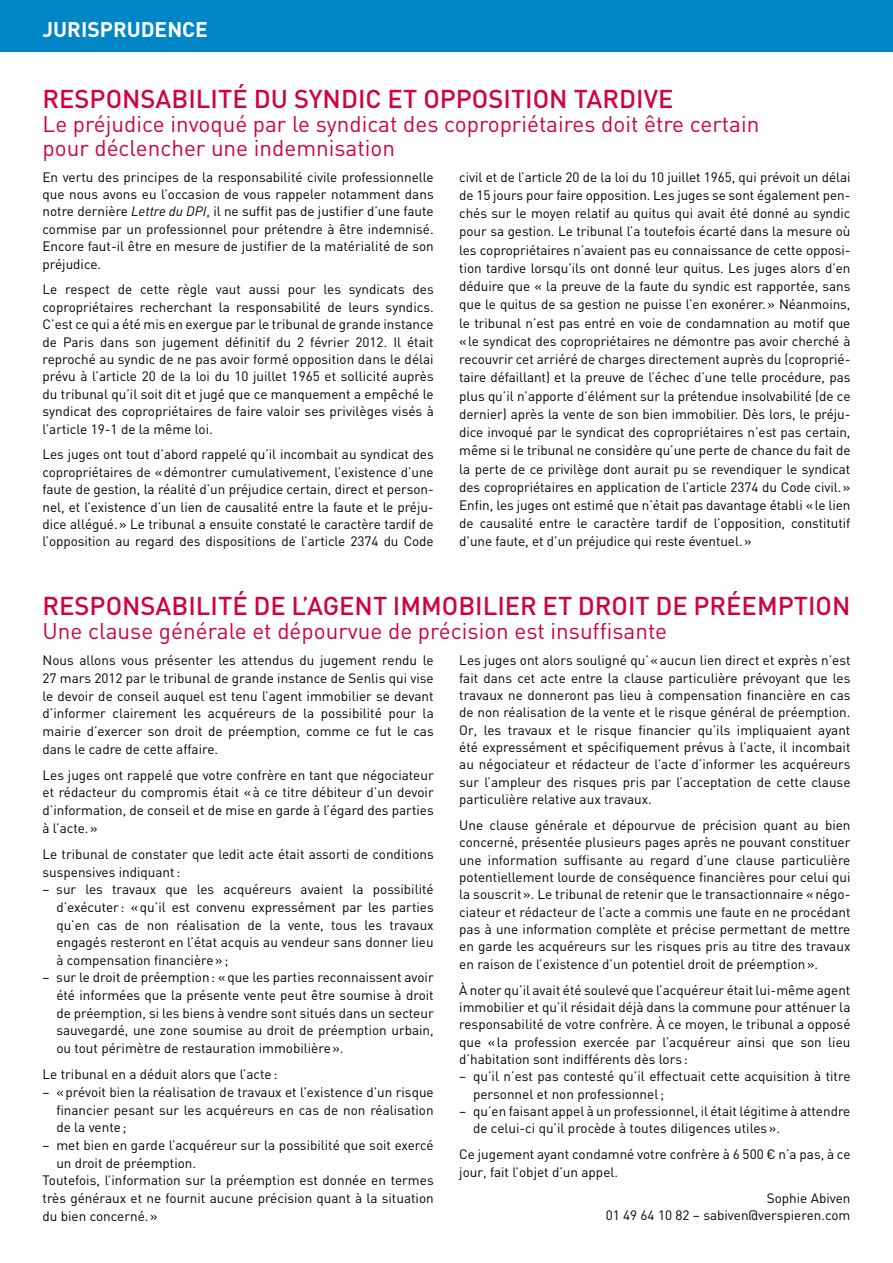
<style>
.page{position:relative;width:893px;height:1263px;background:#fff}
.page>*{position:absolute;margin:0;border:0;box-sizing:border-box;transform-origin:0 0}
.t1{font:500 25.5px "DIN";color:#d0043c}
.t2{font:22.5px/24.2px "DIN";color:#d0043c}
.t3{font:700 21px "DIN";color:#fff}
.t4{font:13.5px/17.4px "DIN";color:#000;text-align:justify}
.s1{font-style:italic}
</style>
<div class="page">
<div style="left:0;top:0;width:893px;height:51px;background:#0086c7"></div>
<h3 class="t3" style="left:43px;top:15px;width:167px">JURISPRUDENCE</h3>
<h1 class="t1" style="left:43px;top:82px;width:632px">RESPONSABILITÉ DU SYNDIC ET OPPOSITION TARD IVE</h1>
<h2 class="t2" style="left:43px;top:111px;width:718px">Le préjudice invoqué par le syndicat des copropriétaires doit être certain pour déclencher une indemnisation</h2>
<p class="t4" style="left:43px;top:168px;width:393px">En vertu des principes de la responsabilité civile professionnelle que nous avons eu l’occasion de vous rappeler notamment dans notre dernière <span class="s1">Lettre du DPI</span>, il ne suffit pas de justifier d’une faute commise par un professionnel pour prétendre à être indemnisé.<br>Encore faut-il être en mesure de justifier de la matérialité de son préjudice.</p>
<p class="t4" style="left:43px;top:281px;width:393px">Le respect de cette règle vaut aussi pour les syndicats des copropriétaires recherchant la responsabilité de leurs syndics.<br>C’est ce qui a été mis en exergue par le tribunal de grande instance de Paris dans son jugement définitif du 2 février 2012. Il était reproché au syndic de ne pas avoir formé opposition dans le délai prévu à l’article 20 de la loi du 10 juillet 1965 et sollicité auprès du tribunal qu’il soit dit et jugé que ce manquement a empêché le syndicat des copropriétaires de faire valoir ses privilèges visés à l’article 19-1 de la même loi.</p>
<p class="t4" style="left:43px;top:446px;width:393px">Les juges ont tout d’abord rappelé qu’il incombait au syndicat des copropriétaires de «démontrer cumulativement, l’existence d’une faute de gestion, la réalité d’un préjudice certain, direct et person&shy;nel, et l’existence d’un lien de causalité entre la faute et le préju&shy;dice allégué.» Le tribunal a ensuite constaté le caractère tardif de l’opposition au regard des dispositions de l’article 2374 du Code</p>
<p class="t4" style="left:459px;top:167px;width:393px;line-height:18.3px">civil et de l’article 20 de la loi du 10 juillet 1965, qui prévoit un délai de 15 jours pour faire opposition. Les juges se sont également pen&shy;chés sur le moyen relatif au quitus qui avait été donné au syndic pour sa gestion. Le tribunal l’a toutefois écarté dans la mesure où les copropriétaires n’avaient pas eu connaissance de cette opposi&shy;tion tardive lorsqu’ils ont donné leur quitus. Les juges alors d’en déduire que « la preuve de la faute du syndic est rapportée, sans que le quitus de sa gestion ne puisse l’en exonérer.» Néanmoins, le tribunal n’est pas entré en voie de condamnation au motif que «le syndicat des copropriétaires ne démontre pas avoir cherché à recouvrir cet arriéré de charges directement auprès du (coproprié&shy;taire défaillant) et la preuve de l’échec d’une telle procédure, pas plus qu’il n’apporte d’élément sur la prétendue insolvabilité (de ce dernier) après la vente de son bien immobilier. Dès lors, le préju&shy;dice invoqué par le syndicat des copropriétaires n’est pas certain, même si le tribunal ne considère qu’une perte de chance du fait de la perte de ce privilège dont aurait pu se revendiquer le syndicat des copropriétaires en application de l’article 2374 du Code civil.» Enfin, les juges ont estimé que n’était pas davantage établi «le lien de causalité entre le caractère tardif de l’opposition, constitutif d’une faute, et d’un préjudice qui reste éventuel.»</p>
<h1 class="t1" style="left:43px;top:590px;width:809px">RESPONSABILITÉ DE L’AGENT IMMOBILIER ET DROIT DE PRÉEMPTION</h1>
<h2 class="t2" style="left:43px;top:619px;width:626px">Une clause générale et dépourvue de précision est insuffisante</h2>
<p class="t4" style="left:43px;top:651px;width:393px">Nous allons vous présenter les attendus du jugement rendu le 27 mars 2012 par le tribunal de grande instance de Senlis qui vise le devoir de conseil auquel est tenu l’agent immobilier se devant d’informer clairement les acquéreurs de la possibilité pour la mairie d’exercer son droit de préemption, comme ce fut le cas dans le cadre de cette affaire.</p>
<p class="t4" style="left:43px;top:766px;width:393px">Les juges ont rappelé que votre confrère en tant que négociateur et rédacteur du compromis était «à ce titre débiteur d’un devoir d’information, de conseil et de mise en garde à l’égard des parties à l’acte.»</p>
<p class="t4" style="left:43px;top:845px;width:393px">Le tribunal de constater que ledit acte était assorti de conditions suspensives indiquant:</p>
<p class="t4" style="left:56px;top:880px;width:379px;text-indent:-14px">– sur les travaux que les acquéreurs avaient la possibilité d’exécuter : «qu’il est convenu expressément par les parties qu’en cas de non réalisation de la vente, tous les travaux engagés resteront en l’état acquis au vendeur sans donner lieu à compensation financière»;</p>
<p class="t4" style="left:56px;top:968px;width:379px;text-indent:-14px">– sur le droit de préemption: «que les parties reconnaissent avoir été informées que la présente vente peut être soumise à droit de préemption, si les biens à vendre sont situés dans un secteur sauvegardé, une zone soumise au droit de préemption urbain, ou tout périmètre de restauration immobilière».</p>
<p class="t4" style="left:43px;top:1065px;width:236px">Le tribunal en a déduit alors que l’acte:</p>
<p class="t4" style="left:56px;top:1083px;width:379px;text-indent:-14px">– «prévoit bien la réalisation de travaux et l’existence d’un risque financier pesant sur les acquéreurs en cas de non réalisation de la vente;</p>
<p class="t4" style="left:43px;top:1136px;width:393px">– met bien en garde l’acquéreur sur la possibilité que soit exercé</p>
<p class="t4" style="left:56px;top:1154px;width:141px">un droit de préemption.</p>
<p class="t4" style="left:43px;top:1171px;width:393px">Toutefois, l’information sur la préemption est donnée en termes</p>
<p class="t4" style="left:43px;top:1189px;width:393px">très généraux et ne fournit aucune précision quant à la situation</p>
<p class="t4" style="left:43px;top:1207px;width:117px">du bien concerné.»</p>
<p class="t4" style="left:459px;top:651px;width:393px">Les juges ont alors souligné qu’«aucun lien direct et exprès n’est fait dans cet acte entre la clause particulière prévoyant que les travaux ne donneront pas lieu à compensation financière en cas de non réalisation de la vente et le risque général de préemption.<br>Or, les travaux et le risque financier qu’ils impliquaient ayant été expressément et spécifiquement prévus à l’acte, il incombait au négociateur et rédacteur de l’acte d’informer les acquéreurs sur l’ampleur des risques pris par l’acceptation de cette clause particulière relative aux travaux.</p>
<p class="t4" style="left:459px;top:816px;width:393px">Une clause générale et dépourvue de précision quant au bien concerné, présentée plusieurs pages après ne pouvant constituer une information suffisante au regard d’une clause particulière potentiellement lourde de conséquence financières pour celui qui la souscrit». Le tribunal de retenir que le transactionnaire «négo&shy;ciateur et rédacteur de l’acte a commis une faute en ne procédant pas à une information complète et précise permettant de mettre en garde les acquéreurs sur les risques pris au titre des travaux en raison de l’existence d’un potentiel droit de préemption».</p>
<p class="t4" style="left:459px;top:981px;width:393px">à noter qu’il avait été soulevé que l’acquéreur était lui-même agent immobilier et qu’il résidait déjà dans la commune pour atténuer la responsabilité de votre confrère. à ce moyen, le tribunal a opposé que «la profession exercée par l’acquéreur ainsi que son lieu d’habitation sont indifférents dès lors :</p>
<p class="t4" style="left:473px;top:1067px;width:379px;text-indent:-14px">– qu’il n’est pas contesté qu’il effectuait cette acquisition à titre personnel et non professionnel;</p>
<p class="t4" style="left:473px;top:1102px;width:379px;text-indent:-14px">– qu’en faisant appel à un professionnel, il était légitime à attendre de celui-ci qu’il procède à toutes diligences utiles».</p>
<p class="t4" style="left:459px;top:1145px;width:393px">Ce jugement ayant condamné votre confrère à 6 500 € n’a pas, à ce jour, fait l’objet d’un appel.</p>
<p class="t4" style="left:606px;top:1189px;width:246px;text-align:right">Sophie Abiven<br>01 49 64 10 82 – sabiven@verspieren.com</p>
</div>
